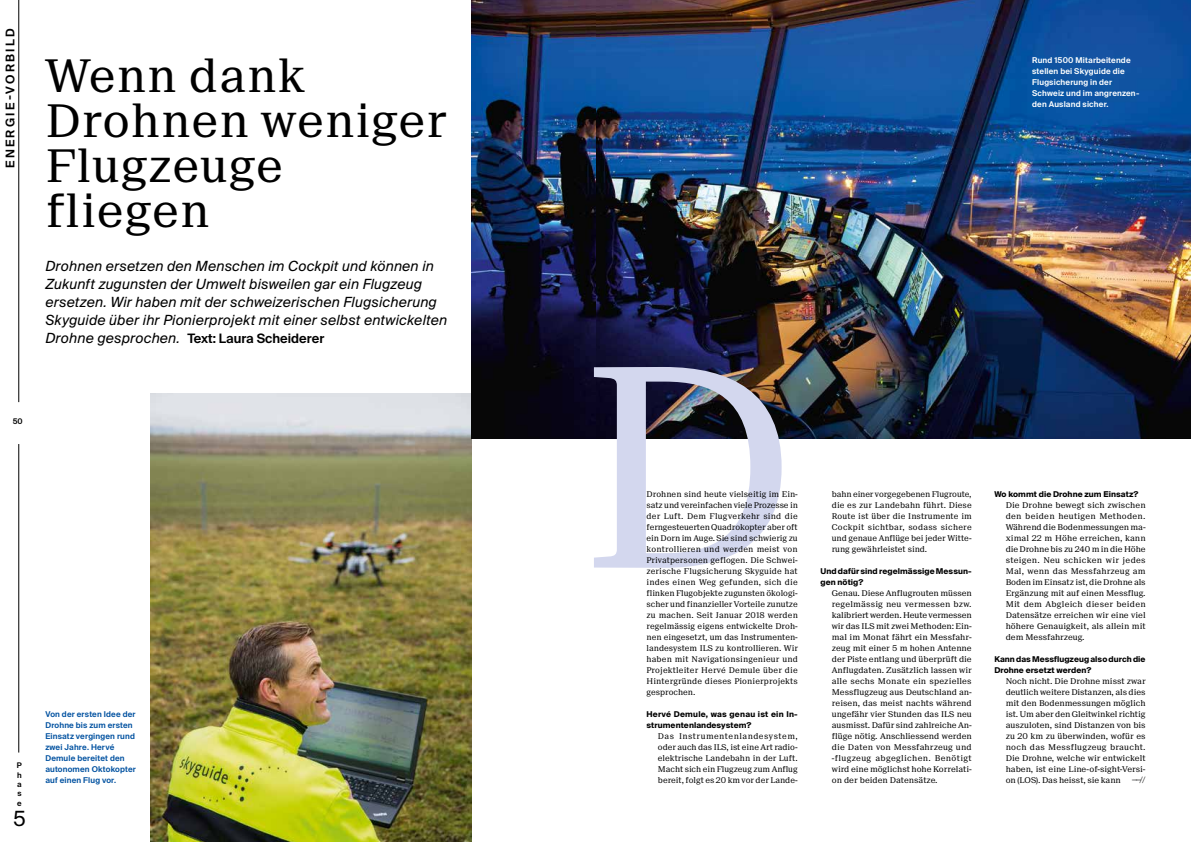
<style>
.page{position:relative;width:1191px;height:842px;background:#fff}
.page>*{position:absolute;margin:0;border:0;box-sizing:border-box;transform-origin:0 0}
.t1{font:276.2px "Suisse Neue";color:#d3d7ee}
.t2{font:45px/45px "Suisse Neue";letter-spacing:.02em;color:#000}
.t3{font:20.9px "Suisse Intl";color:#000}
.t4{font:italic 14px/18px "Suisse Intl";letter-spacing:.015em;color:#000}
.t5{font:600 13px "Suisse Intl";color:#000}
.t6{font:600 12px "Suisse Intl";letter-spacing:.19em;color:#000}
.t7{font:10px "Granjon LT Std";color:#000}
.t8{font:8px/11px "Suisse Neue";color:#000;text-align:justify}
.t9{font:700 8px/11px "Suisse Intl";letter-spacing:.01em;color:#000}
.t10{font:600 8px/11px "Suisse Intl";letter-spacing:.02em;color:#0051a0}
.t11{font:600 8px/11px "Suisse Intl";letter-spacing:.02em;color:#fff}
.t12{font:600 7.8px/9.3px "Suisse Intl";color:#000;text-align:justify}
.s1{font-weight:400;font-style:italic;font-size:14px}
</style>
<div class="page">
<img style="left:471px;top:0;width:720px;height:438px">
<img style="left:150px;top:393px;width:321px;height:449px">
<hr style="left:19px;top:0;width:1px;height:402px;background:#000">
<hr style="left:19px;top:444px;width:1px;height:308px;background:#000">
<h3 class="t6" style="left:3px;top:168px;width:141px;rotate:-90deg">ENERGIE-VORBILD</h3>
<h2 class="t2" style="left:45px;top:53px;width:402px">Wenn dank<br>Drohnen weniger<br>Flugzeuge fliegen</h2>
<p class="t4" style="left:45px;top:257px;width:403px">Drohnen ersetzen den Menschen im Cockpit und können in Zukunft zugunsten der Umwelt bisweilen gar ein Flugzeug ersetzen. Wir haben mit der schweizerischen Flugsicherung Skyguide über ihr Pionierprojekt mit einer selbst entwickelten</p>
<h3 class="t5" style="left:45px;top:330px;width:280px"><span class="s1">Drohne gesprochen.</span> Text: Laura Scheiderer</h3>
<p class="t12" style="left:13px;top:417px;width:11px">50</p>
<p class="t12" style="left:17px;top:761px;width:6px">P h a s e</p>
<h3 class="t3" style="left:13px;top:806px;width:14px">5</h3>
<p class="t10" style="left:45px;top:708px;width:92px">Von der ersten Idee der<br>Drohne bis zum ersten<br>Einsatz vergingen rund zwei Jahre. Hervé<br>Demule bereitet den autonomen Oktokopter auf einen Flug vor.</p>
<p class="t11" style="left:1032px;top:55px;width:109px">Rund 1500 Mitarbeitende stellen bei Skyguide die<br>Flugsicherung in der<br>Schweiz und im angrenzen&shy;den Ausland sicher.</p>
<h1 class="t1" style="left:578px;top:307px;width:217px">D</h1>
<p class="t8" style="left:646px;top:488px;width:153px">Drohnen sind heute vielseitig im Ein&shy;satz und vereinfachen viele Prozesse in der Luft. Dem Flugverkehr sind die ferngesteuerten Quadrokopter aber oft ein Dorn im Auge. Sie sind schwierig zu kontrollieren und werden meist von Privatpersonen geflogen. Die Schwei&shy;zerische Flugsicherung Skyguide hat indes einen Weg gefunden, sich die flinken Flugobjekte zugunsten ökologi&shy;scher und finanzieller Vorteile zunutze zu machen. Seit Januar 2018 werden regelmässig eigens entwickelte Droh&shy;nen eingesetzt, um das Instrumenten&shy;landesystem ILS zu kontrollieren. Wir haben mit Navigationsingenieur und Projektleiter Hervé Demule über die Hintergründe dieses Pionierprojekts gesprochen.</p>
<p class="t9" style="left:646px;top:708px;width:153px">Hervé Demule, was genau ist ein In&shy;strumentenlandesystem?</p>
<p class="t8" style="left:658px;top:730px;width:141px">Das Instrumentenlandesystem, oder auch das ILS, ist eine Art radio&shy;elektrische Landebahn in der Luft.<br>Macht sich ein Flugzeug zum Anflug bereit, folgt es 20 km vor der Lande-</p>
<p class="t8" style="left:831px;top:488px;width:141px">bahn einer vorgegebenen Flugroute, die es zur Landebahn führt. Diese Route ist über die Instrumente im Cockpit sichtbar, sodass sichere und genaue Anflüge bei jeder Witte&shy;rung gewährleistet sind.</p>
<p class="t9" style="left:820px;top:565px;width:153px">Und dafür sind regelmässige Messun&shy;gen nötig?</p>
<p class="t8" style="left:831px;top:587px;width:141px">Genau. Diese Anflugrouten müssen regelmässig neu vermessen bzw. kalibriert werden. Heute vermessen wir das ILS mit zwei Methoden: Ein&shy;mal im Monat fährt ein Messfahr&shy;zeug mit einer 5 m hohen Antenne der Piste entlang und überprüft die Anflugdaten. Zusätzlich lassen wir alle sechs Monate ein spezielles Messflugzeug aus Deutschland an&shy;reisen, das meist nachts während ungefähr vier Stunden das ILS neu ausmisst. Dafür sind zahlreiche An&shy;flüge nötig. Anschliessend werden die Daten von Messfahrzeug und -flugzeug abgeglichen. Benötigt wird eine möglichst hohe Korrelati&shy;on der beiden Datensätze.</p>
<p class="t9" style="left:994px;top:488px;width:146px">Wo kommt die Drohne zum Einsatz?</p>
<p class="t8" style="left:1005px;top:499px;width:141px">Die Drohne bewegt sich zwischen den beiden heutigen Methoden.<br>Während die Bodenmessungen ma&shy;ximal 22 m Höhe erreichen, kann die Drohne bis zu 240 m in die Höhe steigen. Neu schicken wir jedes Mal, wenn das Messfahrzeug am Boden im Einsatz ist, die Drohne als Ergänzung mit auf einen Messflug.<br>Mit dem Abgleich dieser beiden Datensätze erreichen wir eine viel höhere Genauigkeit, als allein mit dem Messfahrzeug.</p>
<p class="t9" style="left:994px;top:653px;width:153px">Kann das Messflugzeug also durch die<br>Drohne ersetzt werden?</p>
<p class="t8" style="left:1005px;top:675px;width:141px">Noch nicht. Die Drohne misst zwar deutlich weitere Distanzen, als dies mit den Bodenmessungen möglich ist. Um aber den Gleitwinkel richtig auszuloten, sind Distanzen von bis zu 20 km zu überwinden, wofür es noch das Messflugzeug braucht.<br>Die Drohne, welche wir entwickelt haben, ist eine Line-of-sight-Versi&shy;on (LOS). Das heisst, sie kann</p>
<p class="t7" style="left:1132px;top:772px;width:15px">__//</p>
</div>
